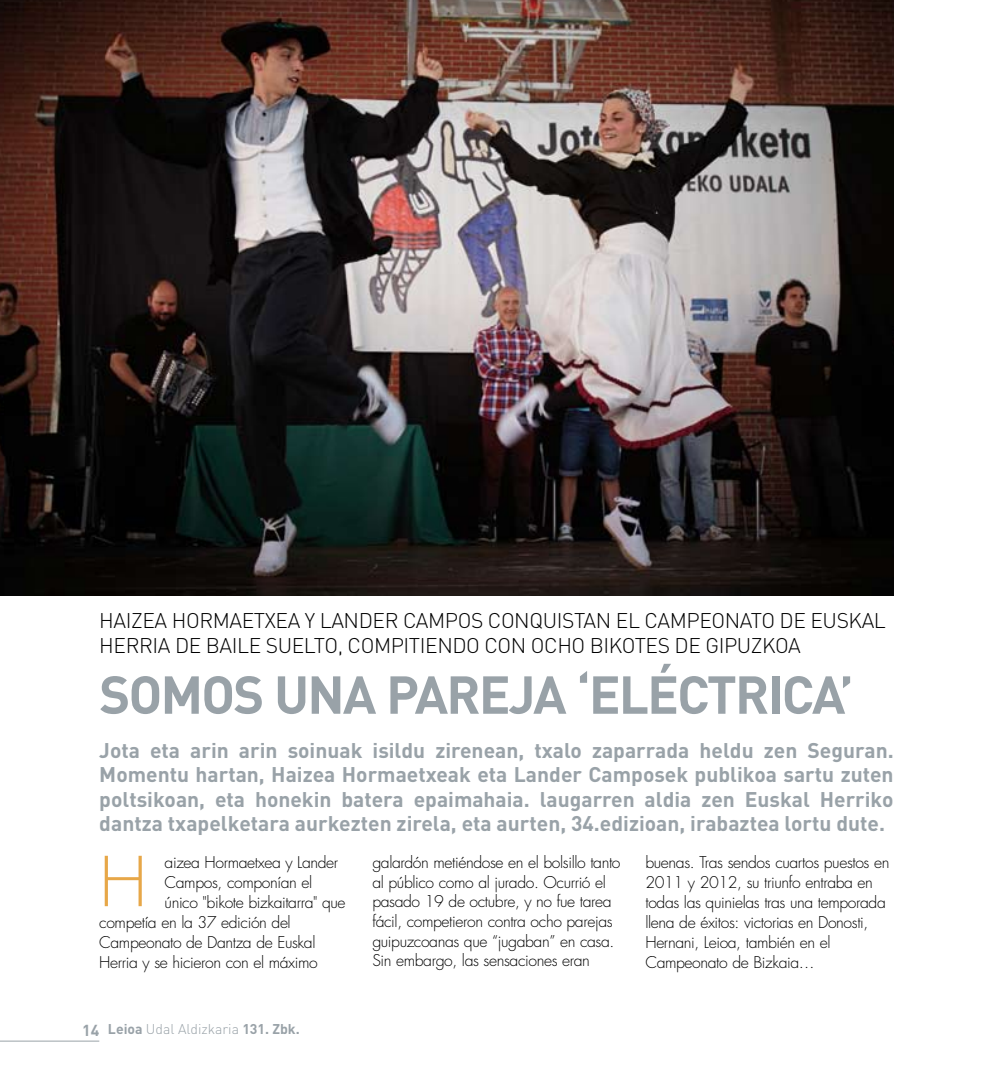
<style>
.page{position:relative;width:993px;height:1092px;background:#fff}
.page>*{position:absolute;margin:0;border:0;box-sizing:border-box;transform-origin:0 0}
.t1{font:300 66.85px "Futura";color:#e7a748}
.t2{font:700 52.5px "DIN";letter-spacing:-.035em;color:#99a2a8}
.t3{font:700 21px/24.5px "DIN";color:#99a2a8;text-align:justify}
.t4{font:300 21px/24.5px "DIN";letter-spacing:-.02em;color:#000}
.t5{font:300 15.75px/19.6px "Futura";letter-spacing:-.025em;color:#000}
.t6{font:300 14px "DIN";color:#99a2a8}
.s1{font-weight:700;font-size:15.75px}
.s2{font-weight:700}
</style>
<div class="page">
<hr style="left:0;top:1040px;width:99px;height:1px;background:#99a2a8">
<img style="left:0;top:0;width:893px;height:595px">
<h3 class="t4" style="left:99px;top:608px;width:775px">HAIZEA HORMAETXEA Y LANDER CAMPOS CONQU ISTAN EL CAMPEONATO DE EUSKAL<br>HERR</h3>
<h3 class="t4" style="left:152px;top:632px;width:126px">IA DE BAILE SUELT</h3>
<h3 class="t4" style="left:324px;top:632px;width:476px">O, COMPITIENDO CON OCHO BIKOTES DE GIPUZKOA</h3>
<h2 class="t2" style="left:99px;top:660px;width:755px">Somos una pareja ‘eléctrica’</h2>
<p class="t3" style="left:99px;top:736px;width:795px">Jota eta arin arin soinuak isildu zirenean, txalo zaparrada heldu zen Seguran.<br>Momentu hartan, Haizea Hormaetxeak eta Lander Camposek publikoa sartu zuten poltsikoan, eta honekin batera epaimahaia. laugarren aldia zen Euskal Herriko dantza txapelketara aurkezten zirela, eta aurten, 34.edizioan, irabaztea lortu dute.</p>
<p class="t5" style="left:372px;top:852px;width:249px">galardón metiéndose en el bolsillo tanto al público como al jurado. Ocurrió el pasado 19 de octubre, y no fue tarea fácil, competieron contra ocho parejas guipuzcoanas que “jugaban” en casa.<br>Sin embargo, las sensaciones eran</p>
<p class="t5" style="left:645px;top:852px;width:245px">buenas. Tras sendos cuartos puestos en 2011 y 2012, su triunfo entraba en todas las quinielas tras una temporada llena de éxitos: victorias en Donosti, Hernani, Leioa, también en el Campeonato de Bizkaia…</p>
<h1 class="t1" style="left:99px;top:841px;width:49px">H</h1>
<p class="t5" style="left:164px;top:852px;width:175px">aizea Hormaetxea y Lander</p>
<p class="t5" style="left:164px;top:872px;width:149px">Campos, componían el</p>
<p class="t5" style="left:164px;top:892px;width:182px">único "bikote bizkaitarra" que</p>
<p class="t5" style="left:99px;top:912px;width:193px">competía en la 37 edición del</p>
<p class="t5" style="left:99px;top:932px;width:218px">Campeonato de Dantza de Euskal</p>
<p class="t5" style="left:99px;top:952px;width:220px">Herria y se hicieron con el máximo</p>
<p class="t6" style="left:82px;top:1020px;width:219px"><span class="s1">14</span> <span class="s2">Leioa</span> UDAL ALDIZKARIA <span class="s2">131. Zbk.</span></p>
</div>
